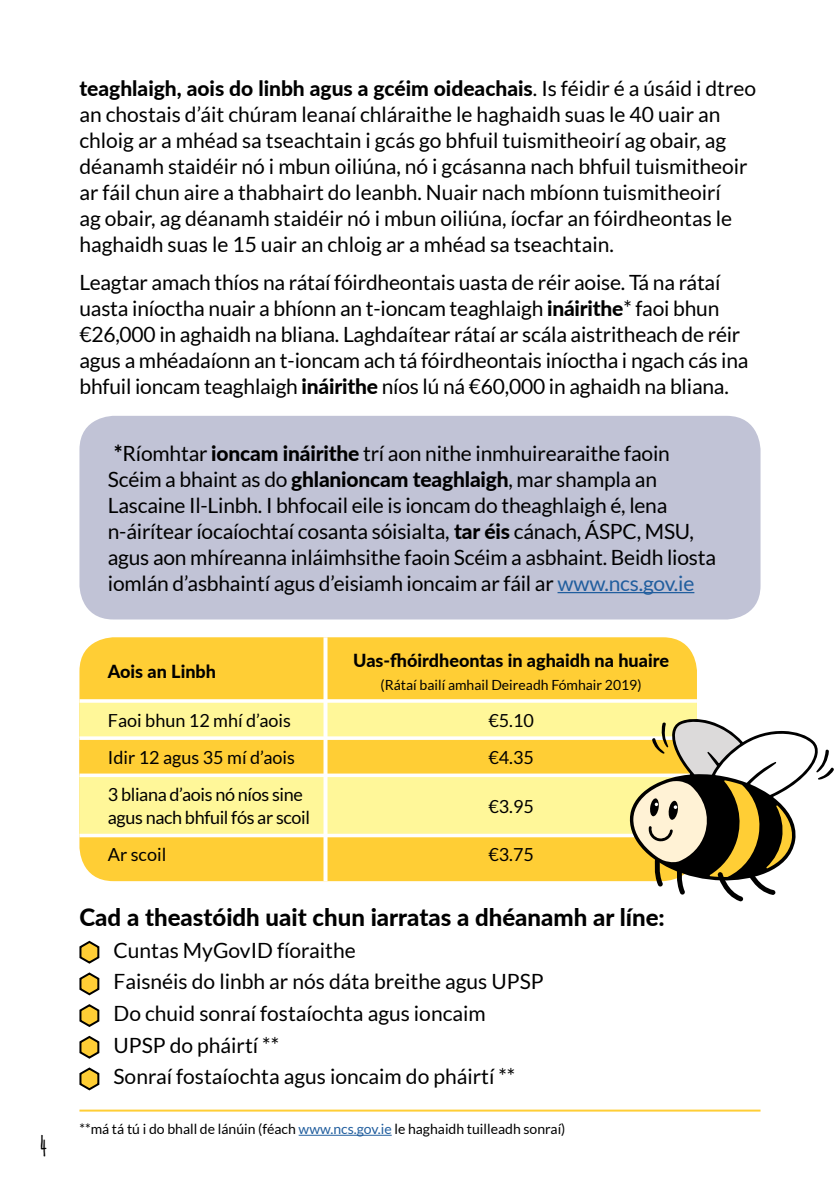
<style>
.page{position:relative;width:840px;height:1191px;background:#fff}
.page>*{position:absolute;margin:0;border:0;box-sizing:border-box;transform-origin:0 0}
.t1{font:700 28px "Amatic";color:#000}
.t2{font:800 24px "Lato";color:#000}
.t3{font:21px/26px "Lato";letter-spacing:-.01em;color:#000}
.t4{font:18px/23px "Lato";letter-spacing:-.01em;color:#000}
.t5{font:800 18px "Lato";color:#000}
.t6{font:14px "Lato";color:#000}
.s1{font-weight:800}
.s2{color:#215e9e}
</style>
<div class="page">
<hr style="left:839px;top:0;width:1px;height:1191px;background:#ffce35">
<svg style="left:79px;top:940px;width:21px;height:24px"></svg>
<svg style="left:79px;top:972px;width:21px;height:24px"></svg>
<svg style="left:79px;top:1004px;width:21px;height:23px"></svg>
<svg style="left:79px;top:1035px;width:21px;height:24px"></svg>
<svg style="left:79px;top:1067px;width:21px;height:24px"></svg>
<div style="left:79px;top:416px;width:681px;height:203px;background:#c1c3d6;border-radius:34px"></div>
<hr style="left:557px;top:592px;width:137px;height:1px;background:#215e9e">
<hr style="left:79px;top:1109px;width:681px;height:2px;background:#ffce35">
<hr style="left:298px;top:1134px;width:93px;height:1px;background:#215e9e">
<div style="left:79px;top:637px;width:617px;height:244px;background:#ffce35;border-radius:34px"></div>
<svg style="left:79px;top:702px;width:617px;height:14px;background:#fff79e"></svg>
<hr style="left:79px;top:699px;width:246px;height:3px;background:#fff">
<hr style="left:325px;top:699px;width:371px;height:3px;background:#fff">
<svg style="left:323px;top:637px;width:4px;height:79px"></svg>
<svg style="left:79px;top:716px;width:755px;height:185px"></svg>
<h1 class="t1" style="left:40px;top:1126px;width:9px">4</h1>
<p class="t3" style="left:79px;top:76px;width:678px"><span class="s1">teaghlaigh, aois do linbh agus a gcéim oideachais</span>. Is féidir é a úsáid i dtreo an chostais d’áit chúram leanaí chláraithe le haghaidh suas le 40 uair an chloig ar a mhéad sa tseachtain i gcás go bhfuil tuismitheoirí ag obair, ag déanamh staidéir nó i mbun oiliúna, nó i gcásanna nach bhfuil tuismitheoir ar fáil chun aire a thabhairt do leanbh. Nuair nach mbíonn tuismitheoirí<br>ag obair, ag déanamh staidéir nó i mbun oiliúna, íocfar an fóirdheontas le haghaidh suas le 15 uair an chloig ar a mhéad sa tseachtain.</p>
<p class="t3" style="left:79px;top:269px;width:670px">Leagtar amach thíos na rátaí fóirdheontais uasta de réir aoise. Tá na rátaí uasta iníoctha nuair a bhíonn an t-ioncam teaghlaigh <span class="s1">ináirithe</span>* faoi bhun €26,000 in aghaidh na bliana. Laghdaítear rátaí ar scála aistritheach de réir agus a mhéadaíonn an t-ioncam ach tá fóirdheontais iníoctha i ngach cás ina bhfuil ioncam teaghlaigh <span class="s1">ináirithe</span> níos lú ná €60,000 in aghaidh na bliana.</p>
<p class="t3" style="left:108px;top:440px;width:609px"><span class="s1">*</span>Ríomhtar <span class="s1">ioncam ináirithe</span> trí aon nithe inmhuirearaithe faoin Scéim a bhaint as do <span class="s1">ghlanioncam teaghlaigh</span>, mar shampla an Lascaine Il-Linbh. I bhfocail eile is ioncam do theaghlaigh é, lena n-áirítear íocaíochtaí cosanta sóisialta, <span class="s1">tar éis</span> cánach, ÁSPC, MSU, agus aon mhíreanna inláimhsithe faoin Scéim a asbhaint. Beidh liosta iomlán d’asbhaintí agus d’eisiamh ioncaim ar fáil ar <span class="s2">www.ncs.gov.ie</span></p>
<p class="t5" style="left:108px;top:658px;width:110px">Aois an Linbh</p>
<p class="t5" style="left:353px;top:646px;width:317px">Uas-fhóirdheontas in aghaidh na huaire</p>
<p class="t6" style="left:380px;top:677px;width:262px">(Rátaí bailí amhail Deireadh Fómhair 2019)</p>
<p class="t4" style="left:108px;top:708px;width:185px">Faoi bhun 12 mhí d’aois</p>
<p class="t4" style="left:488px;top:708px;width:47px">€5.10</p>
<p class="t4" style="left:108px;top:746px;width:188px">Idir 12 agus 35 mí d’aois</p>
<p class="t4" style="left:488px;top:746px;width:47px">€4.35</p>
<p class="t4" style="left:108px;top:783px;width:204px">3 bliana d’aois nó níos sine agus nach bhfuil fós ar scoil</p>
<p class="t4" style="left:488px;top:794px;width:47px">€3.95</p>
<p class="t4" style="left:108px;top:843px;width:60px">Ar scoil</p>
<p class="t4" style="left:488px;top:843px;width:47px">€3.75</p>
<p class="t2" style="left:79px;top:899px;width:586px">Cad a theastóidh uait chun iarratas a dhéanamh ar líne:</p>
<p class="t3" style="left:113px;top:934px;width:431px;line-height:31.6px">Cuntas MyGovID fíoraithe<br>Faisnéis do linbh ar nós dáta breithe agus UPSP Do chuid sonraí fostaíochta agus ioncaim<br>UPSP do pháirtí **<br>Sonraí fostaíochta agus ioncaim do pháirtí **</p>
<p class="t6" style="left:79px;top:1121px;width:487px">**má tá tú i do bhall de lánúin (féach <span class="s2">www.ncs.gov.ie</span> le haghaidh tuilleadh sonraí)</p>
</div>
